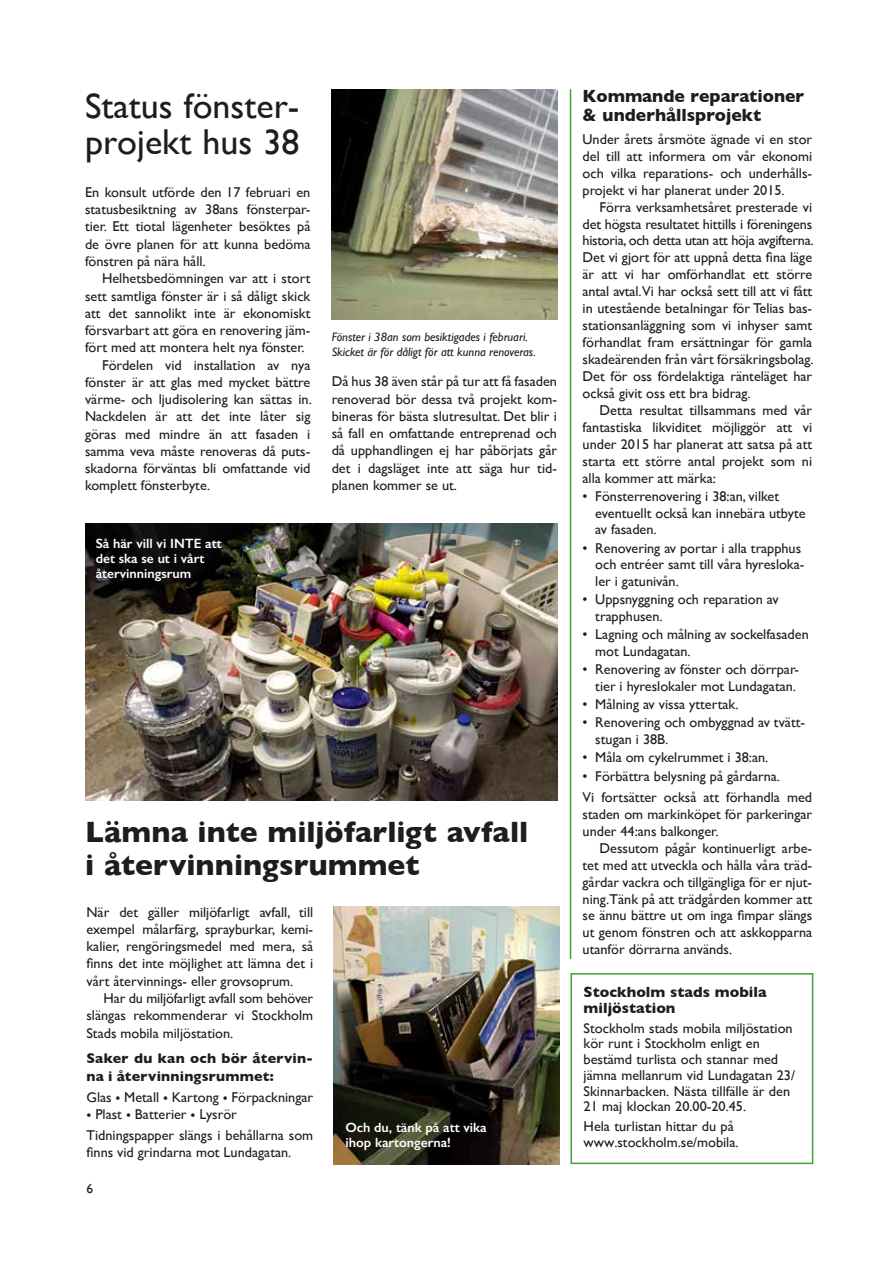
<style>
.page{position:relative;width:893px;height:1263px;background:#fff}
.page>*{position:absolute;margin:0;border:0;box-sizing:border-box;transform-origin:0 0}
.t1{font:36px/36px "Gill Sans";color:#1d1d1b}
.t2{font:700 30px/33px "Gill Sans";color:#1d1d1b}
.t3{font:700 18px/19.5px "Gill Sans";color:#1d1d1b}
.t4{font:700 15px/15.8px "Gill Sans";color:#1d1d1b}
.t5{font:14.25px/17px "Gill Sans";color:#1d1d1b}
.t6{font:700 14.25px/17.2px "Gill Sans";letter-spacing:.015em;color:#1d1d1b}
.t7{font:600 13.5px/15px "Gill Sans";color:#fff}
.t8{font:13.5px "Gill Sans";color:#1d1d1b}
.t9{font:italic 12.3px/14.7px "Gill Sans";color:#1d1d1b}
</style>
<div class="page">
<img style="left:85px;top:524px;width:472px;height:276px">
<div style="left:570px;top:973px;width:243px;height:191px;border:2px solid #3ea234"></div>
<img style="left:333px;top:907px;width:227px;height:257px">
<img style="left:332px;top:89px;width:225px;height:231px">
<hr style="left:570px;top:89px;width:1px;height:870px;background:#3ea234">
<h1 class="t1" style="left:85px;top:88px;width:216px">Status fönster&shy;projekt hus 38</h1>
<p class="t5" style="left:85px;top:183px;width:227px;text-align:justify">En konsult utförde den 17 februari en statusbesiktning av 38ans fönsterpar&shy;tier. Ett tiotal lägenheter besöktes på de övre planen för att kunna bedöma fönstren på nära håll.</p>
<p class="t5" style="left:102px;top:270px;width:210px">Helhetsbedömningen var att i stort</p>
<p class="t5" style="left:85px;top:287px;width:227px">sett samtliga fönster är i så dåligt skick</p>
<p class="t5" style="left:85px;top:304px;width:227px">att det sannolikt inte är ekonomiskt</p>
<p class="t5" style="left:85px;top:322px;width:227px">försvarbart att göra en renovering jäm-</p>
<p class="t5" style="left:85px;top:339px;width:221px">fört med att montera helt nya fönster.</p>
<p class="t5" style="left:102px;top:356px;width:210px">Fördelen vid installation av nya</p>
<p class="t5" style="left:85px;top:373px;width:227px">fönster är att glas med mycket bättre</p>
<p class="t5" style="left:85px;top:391px;width:228px">värme- och ljudisolering kan sättas in.</p>
<p class="t5" style="left:85px;top:408px;width:227px">Nackdelen är att det inte låter sig</p>
<p class="t5" style="left:85px;top:425px;width:227px">göras med mindre än att fasaden i</p>
<p class="t5" style="left:85px;top:442px;width:227px">samma veva måste renoveras då puts-</p>
<p class="t5" style="left:85px;top:460px;width:227px">skadorna förväntas bli omfattande vid</p>
<p class="t5" style="left:85px;top:477px;width:127px">komplett fönsterbyte.</p>
<p class="t7" style="left:96px;top:535px;width:128px">Så här vill vi INTE att det ska se ut i vårt återvinningsrum</p>
<p class="t9" style="left:332px;top:330px;width:206px">Fönster i 38an som besiktigades i februari.<br>Skicket är för dåligt för att kunna renoveras.</p>
<p class="t5" style="left:332px;top:373px;width:227px;text-align:justify">Då hus 38 även står på tur att få fasaden renoverad bör dessa två projekt kom&shy;bineras för bästa slutresultat. Det blir i så fall en omfattande entreprenad och då upphandlingen ej har påbörjats går det i dagsläget inte att säga hur tid&shy;planen kommer se ut.</p>
<h2 class="t2" style="left:85px;top:815px;width:445px">Lämna inte miljöfarligt avfall i återvinningsrummet</h2>
<p class="t5" style="left:86px;top:903px;width:228px;text-align:justify">När det gäller miljöfarligt avfall, till exempel målarfärg, sprayburkar, kemi&shy;kalier, rengöringsmedel med mera, så finns det inte möjlighet att lämna det i vårt återvinnings- eller grovsoprum.</p>
<p class="t5" style="left:86px;top:989px;width:228px;text-align:justify;text-indent:17px">Har du miljöfarligt avfall som behöver slängas rekommenderar vi Stockholm Stads mobila miljöstation.</p>
<p class="t6" style="left:86px;top:1049px;width:228px">Saker du kan och bör återvin&shy;na i återvinningsrummet:</p>
<p class="t5" style="left:86px;top:1088px;width:228px">Glas • Metall • Kartong • Förpackningar</p>
<p class="t5" style="left:86px;top:1103px;width:228px;line-height:21.5px">• Plast • Batterier • Lysrör<br>Tidningspapper slängs i behållarna som</p>
<p class="t5" style="left:86px;top:1144px;width:206px">finns vid grindarna mot Lundagatan.</p>
<p class="t8" style="left:87px;top:1180px;width:8px">6</p>
<p class="t7" style="left:345px;top:1120px;width:143px">Och du, tänk på att vika ihop kartongerna!</p>
<p class="t3" style="left:583px;top:85px;width:223px">Kommande reparationer &amp; underhållsprojekt</p>
<p class="t5" style="left:583px;top:130px;width:231px;text-align:justify">Under årets årsmöte ägnade vi en stor del till att informera om vår ekonomi och vilka reparations- och underhålls&shy;projekt vi har planerat under 2015.</p>
<p class="t5" style="left:583px;top:198px;width:233px;text-align:justify;text-indent:17px">Förra verksamhetsåret presterade vi det högsta resultatet hittills i föreningens historia, och detta utan att höja avgifterna.<br>Det vi gjort för att uppnå detta fina läge är att vi har omförhandlat ett större antal avtal.Vi har också sett till att vi fått in utestående betalningar för Telias bas&shy;stationsanläggning som vi inhyser samt förhandlat fram ersättningar för gamla skadeärenden från vårt försäkringsbolag.<br>Det för oss fördelaktiga ränteläget har också givit oss ett bra bidrag.</p>
<p class="t5" style="left:583px;top:401px;width:231px;text-align:justify;text-indent:17px">Detta resultat tillsammans med vår fantastiska likviditet möjliggör att vi under 2015 har planerat att satsa på att starta ett större antal projekt som ni alla kommer att märka:</p>
<p class="t5" style="left:595px;top:488px;width:212px;line-height:16.5px;text-indent:-13px">• Fönsterrenovering i 38:an, vilket eventuellt också kan innebära utbyte av fasaden.</p>
<p class="t5" style="left:595px;top:539px;width:211px;line-height:16.5px;text-indent:-13px">• Renovering av portar i alla trapphus och entréer samt till våra hyresloka&shy;ler i gatunivån.</p>
<p class="t5" style="left:595px;top:591px;width:185px;line-height:16.5px;text-indent:-13px">• Uppsnyggning och reparation av trapphusen.</p>
<p class="t5" style="left:595px;top:626px;width:215px;line-height:16.5px;text-indent:-13px">• Lagning och målning av sockelfasaden mot Lundagatan.</p>
<p class="t5" style="left:583px;top:661px;width:218px;line-height:16.5px;text-align:right">• Renovering av fönster och dörrpar&shy;tier i hyreslokaler mot Lundagatan.</p>
<p class="t5" style="left:583px;top:695px;width:157px">• Målning av vissa yttertak.</p>
<p class="t5" style="left:595px;top:714px;width:211px;line-height:16.5px;text-indent:-13px">• Renovering och ombyggnad av tvätt&shy;stugan i 38B.</p>
<p class="t5" style="left:583px;top:749px;width:187px">• Måla om cykelrummet i 38:an.</p>
<p class="t5" style="left:583px;top:765px;width:231px;line-height:21.1px">• Förbättra belysning på gårdarna.<br>Vi fortsätter också att förhandla med</p>
<p class="t5" style="left:583px;top:805px;width:231px">staden om markinköpet för parkeringar under 44:ans balkonger.</p>
<p class="t5" style="left:583px;top:839px;width:231px;text-align:justify;text-indent:17px">Dessutom pågår kontinuerligt arbe&shy;tet med att utveckla och hålla våra träd&shy;gårdar vackra och tillgängliga för er njut&shy;ning.Tänk på att trädgården kommer att se ännu bättre ut om inga fimpar slängs ut genom fönstren och att askkopparna utanför dörrarna används.</p>
<p class="t4" style="left:584px;top:983px;width:185px">Stockholm stads mobila miljöstation</p>
<p class="t5" style="left:584px;top:1020px;width:213px;line-height:15.8px">Stockholm stads mobila miljöstation kör runt i Stockholm enligt en bestämd turlista och stannar med jämna mellanrum vid Lundagatan 23/ Skinnarbacken. Nästa tillfälle är den 21 maj klockan 20.00-20.45.</p>
<p class="t5" style="left:584px;top:1118px;width:156px;line-height:15.8px">Hela turlistan hittar du på www.stockholm.se/mobila.</p>
</div>
